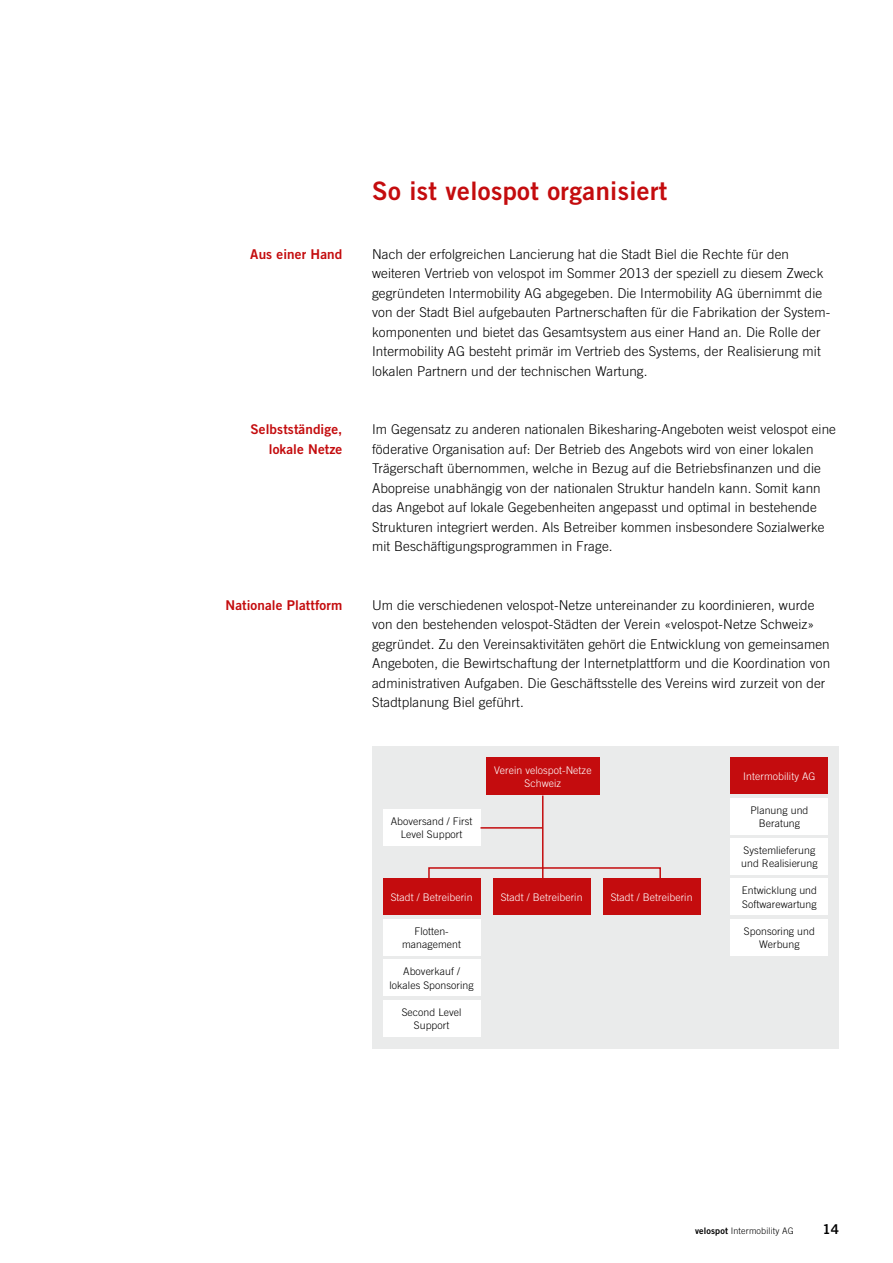
<style>
.page{position:relative;width:893px;height:1263px;background:#fff}
.page>*{position:absolute;margin:0;border:0;box-sizing:border-box;transform-origin:0 0}
.t1{font:25.5px "Trade Gothic Bold Two";letter-spacing:.015em;color:#c40c0e}
.t2{font:300 13.5px/19.5px "Trade Gothic";letter-spacing:.005em;color:#000}
.t3{font:13.5px/19.5px "Trade Gothic Bold Two";letter-spacing:.005em;color:#c40c0e;text-align:right}
.t4{font:13.5px "Trade Gothic Bold Two";color:#000}
.t5{font:300 10.5px/13.5px "Trade Gothic";letter-spacing:.005em;color:#000;text-align:center}
.t6{font:300 10.5px/13.5px "Trade Gothic";letter-spacing:.005em;color:#fff;text-align:center}
.t7{font:300 9px "Trade Gothic";letter-spacing:.015em;color:#000}
.s1{font-family:"Trade Gothic Bold Two";font-weight:400}
</style>
<div class="page">
<div style="left:372px;top:746px;width:467px;height:302px;background:#eaebeb"></div>
<div style="left:486px;top:758px;width:114px;height:37px;background:#c40c0e"></div>
<div style="left:383px;top:809px;width:97px;height:36px;background:#fff"></div>
<div style="left:383px;top:919px;width:97px;height:36px;background:#fff"></div>
<div style="left:383px;top:960px;width:97px;height:36px;background:#fff"></div>
<div style="left:383px;top:1000px;width:97px;height:36px;background:#fff"></div>
<div style="left:730px;top:758px;width:98px;height:36px;background:#c40c0e"></div>
<div style="left:730px;top:798px;width:98px;height:36px;background:#fff"></div>
<div style="left:730px;top:838px;width:98px;height:37px;background:#fff"></div>
<div style="left:730px;top:879px;width:98px;height:36px;background:#fff"></div>
<div style="left:730px;top:919px;width:98px;height:36px;background:#fff"></div>
<hr style="left:542px;top:795px;width:1px;height:88px;background:#c40c0e">
<div style="left:428px;top:867px;width:233px;height:16px;border:2px solid #c40c0e"></div>
<hr style="left:480px;top:827px;width:63px;height:2px;background:#c40c0e">
<div style="left:383px;top:879px;width:97px;height:36px;background:#c40c0e"></div>
<div style="left:493px;top:879px;width:97px;height:36px;background:#c40c0e"></div>
<div style="left:603px;top:879px;width:97px;height:36px;background:#c40c0e"></div>
<h1 class="t1" style="left:372px;top:175px;width:297px">So ist velospot organisiert</h1>
<p class="t3" style="left:250px;top:244px;width:93px">Aus einer Hand</p>
<p class="t2" style="left:372px;top:244px;width:460px">Nach der erfolgreichen Lancierung hat die Stadt Biel die Rechte für den weiteren Vertrieb von velospot im Sommer 2013 der speziell zu diesem Zweck gegründeten Intermobility AG abgegeben. Die Intermobility AG übernimmt die von der Stadt Biel aufgebauten Partnerschaften für die Fabrikation der System&shy;komponenten und bietet das Gesamtsystem aus einer Hand an. Die Rolle der Intermobility AG besteht primär im Vertrieb des Systems, der Realisierung mit lokalen Partnern und der technischen Wartung.</p>
<p class="t3" style="left:251px;top:419px;width:93px">Selbstständige, lokale Netze</p>
<p class="t2" style="left:372px;top:419px;width:465px">Im Gegensatz zu anderen nationalen Bikesharing-Angeboten weist velospot eine föderative Organisation auf: Der Betrieb des Angebots wird von einer lokalen Trägerschaft übernommen, welche in Bezug auf die Betriebsfinanzen und die Abopreise unabhängig von der nationalen Struktur handeln kann. Somit kann das Angebot auf lokale Gegebenheiten angepasst und optimal in bestehende Strukturen integriert werden. Als Betreiber kommen insbesondere Sozialwerke mit Beschäftigungsprogrammen in Frage.</p>
<p class="t3" style="left:225px;top:595px;width:118px">Nationale Plattform</p>
<p class="t2" style="left:372px;top:595px;width:460px">Um die verschiedenen velospot-Netze untereinander zu koordinieren, wurde von den bestehenden velospot-Städten der Verein «velospot-Netze Schweiz» gegründet. Zu den Vereinsaktivitäten gehört die Entwicklung von gemeinsamen Angeboten, die Bewirtschaftung der Internetplattform und die Koordination von administrativen Aufgaben. Die Geschäftsstelle des Vereins wird zurzeit von der Stadtplanung Biel geführt.</p>
<p class="t5" style="left:391px;top:814px;width:83px">Aboversand / First<br>Level Support</p>
<p class="t6" style="left:494px;top:763px;width:99px">Verein velospot-Netze<br>Schweiz</p>
<p class="t6" style="left:391px;top:890px;width:83px">Stadt / Betreiberin</p>
<p class="t6" style="left:501px;top:890px;width:83px">Stadt / Betreiberin</p>
<p class="t6" style="left:611px;top:890px;width:83px">Stadt / Betreiberin</p>
<p class="t5" style="left:402px;top:924px;width:60px">Flotten&shy;management</p>
<p class="t5" style="left:390px;top:964px;width:86px">Aboverkauf / lokales Sponsoring</p>
<p class="t5" style="left:402px;top:1005px;width:61px">Second Level<br>Support</p>
<p class="t6" style="left:743px;top:769px;width:74px">Intermobility AG</p>
<p class="t5" style="left:750px;top:803px;width:59px">Planung und<br>Beratung</p>
<p class="t5" style="left:741px;top:843px;width:78px;text-align:left">Systemlieferung und Realisierung</p>
<p class="t5" style="left:742px;top:884px;width:77px;text-align:left">Entwicklung und<br>Softwarewartung</p>
<p class="t5" style="left:744px;top:924px;width:72px">Sponsoring und<br>Werbung</p>
<p class="t7" style="left:695px;top:1225px;width:100px"><span class="s1">velospot</span> Intermobility AG</p>
<p class="t4" style="left:822px;top:1221px;width:18px">14</p>
</div>
